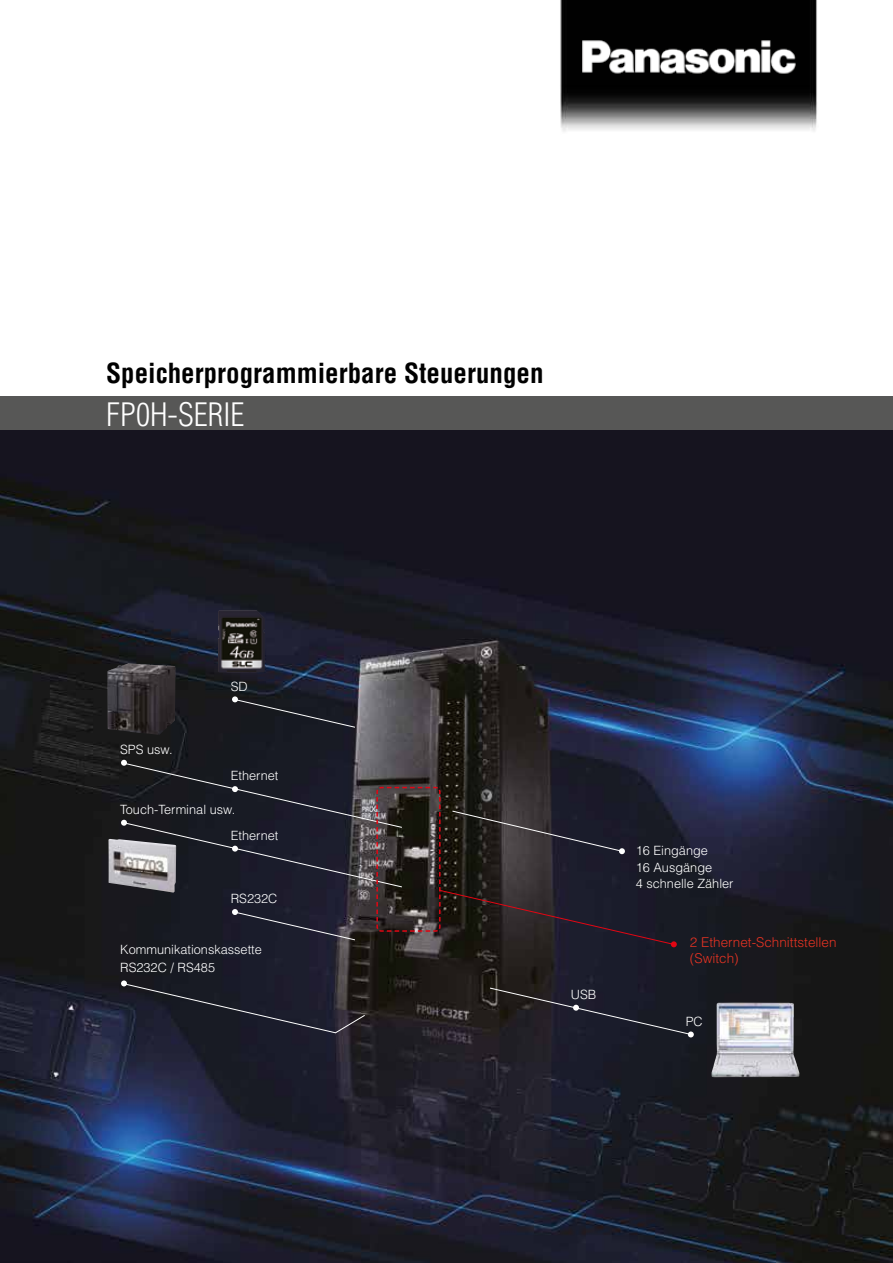
<style>
.page{position:relative;width:893px;height:1263px;background:#fff}
.page>*{position:absolute;margin:0;border:0;box-sizing:border-box;transform-origin:0 0}
.t1{font:300 condensed 31.5px "Helvetica LT Std";color:#fff}
.t2{font:700 condensed 27px "Helvetica LT Std";color:#000}
.t3{font:300 13.5px/16.5px "Helvetica LT Std";color:#e63323}
.t4{font:300 12.75px/16.5px "Helvetica LT Std";color:#fff}
</style>
<div class="page">
<img style="left:0;top:0;width:893px;height:431px">
<img style="left:0;top:431px;width:893px;height:832px">
<img style="left:108px;top:839px;width:13px;height:54px">
<img style="left:107px;top:663px;width:68px;height:72px">
<img style="left:711px;top:1002px;width:88px;height:75px">
<img style="left:218px;top:610px;width:47px;height:62px">
<svg style="left:232px;top:696px;width:124px;height:32px"></svg>
<svg style="left:489px;top:987px;width:205px;height:50px"></svg>
<svg style="left:121px;top:980px;width:245px;height:53px"></svg>
<svg style="left:121px;top:760px;width:556px;height:187px"></svg>
<h2 class="t2" style="left:106px;top:356px;width:439px">Speicherprogrammierbare Steuerungen</h2>
<h1 class="t1" style="left:106px;top:395px;width:140px">FP0H-SERIE</h1>
<p class="t4" style="left:120px;top:741px;width:54px">SPS usw.</p>
<p class="t4" style="left:231px;top:678px;width:18px">SD</p>
<p class="t4" style="left:231px;top:767px;width:49px">Ethernet</p>
<p class="t4" style="left:120px;top:801px;width:117px">Touch-Terminal usw.</p>
<p class="t4" style="left:231px;top:827px;width:49px">Ethernet</p>
<p class="t4" style="left:231px;top:890px;width:48px">RS232C</p>
<p class="t4" style="left:120px;top:941px;width:143px;line-height:17.7px">Kommunikationskassette<br>RS232C / RS485</p>
<p class="t4" style="left:571px;top:986px;width:27px">USB</p>
<p class="t4" style="left:636px;top:842px;width:99px">16 Eingänge<br>16 Ausgänge<br>4 schnelle Zähler</p>
<p class="t3" style="left:690px;top:933px;width:148px">2 Ethernet-Schnittstellen (Switch)</p>
<p class="t4" style="left:686px;top:1013px;width:18px">PC</p>
</div>
